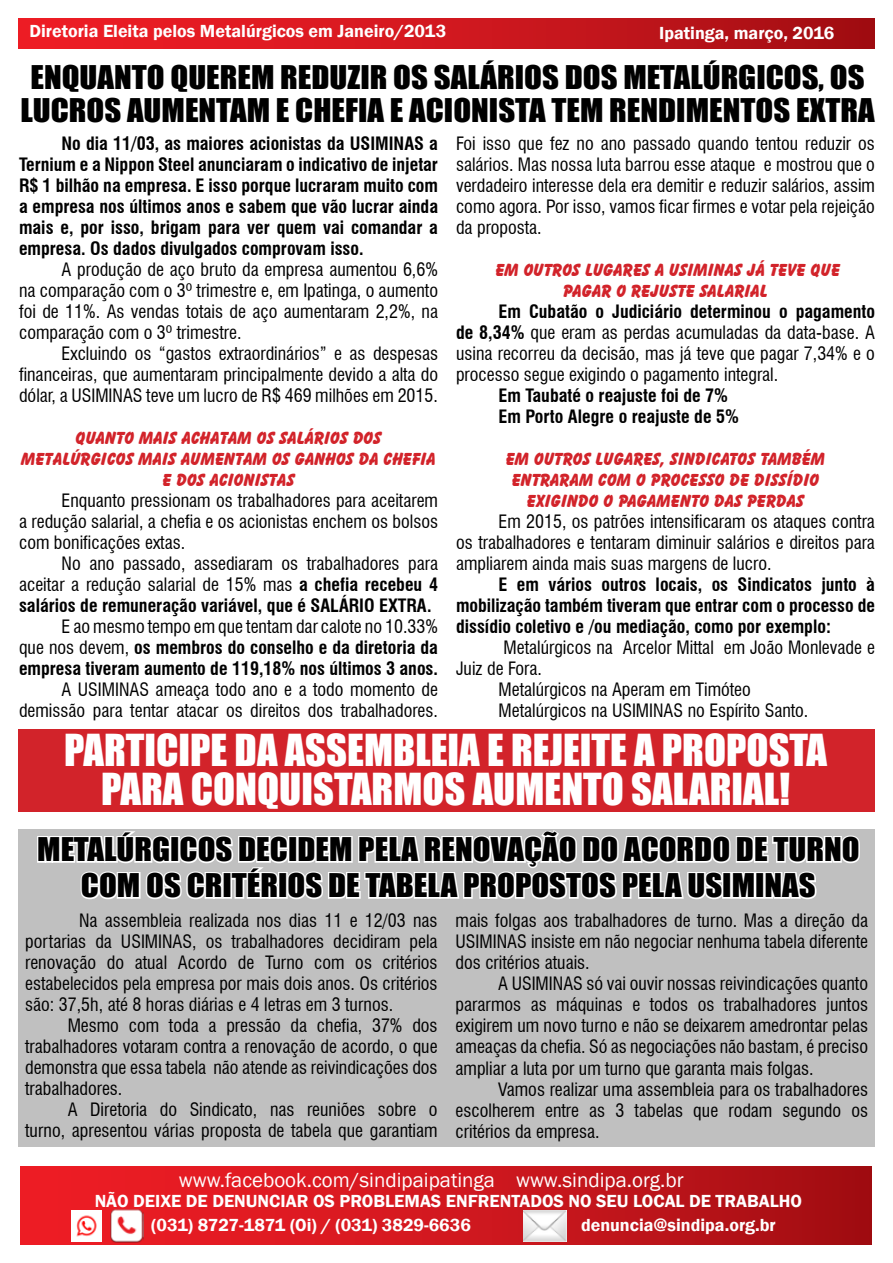
<style>
.page{position:relative;width:893px;height:1263px;background:#fff}
.page>*{position:absolute;margin:0;border:0;box-sizing:border-box;transform-origin:0 0}
.t1{font:40.5px/39px "Impact";color:#fff}
.t2{font:30px/36px "Impact";color:#000;scale:1.09 1}
.t3{font:21px "Franklin Gothic";color:#fff}
.t4{font:condensed 18px/21px "Swiss 721 BT";color:#000;text-align:justify}
.t5{font:700 condensed 18px/21px "Swiss 721 BT";color:#000;text-align:justify}
.t6{font:800 18px/21px "Balloon BT";color:#d2232a;text-align:center}
.t7{font:600 18px/24.3px "Franklin Gothic";color:#fff}
.s1{font-weight:700}
.s2{font-weight:400}
</style>
<div class="page">
<div style="left:18px;top:829px;width:857px;height:317px;background:#c0c0c0"></div>
<div style="left:18px;top:18px;width:857px;height:31px;background:linear-gradient(to right,#f51f27,#a60f14)"></div>
<div style="left:21px;top:1166px;width:850px;height:78px;background:linear-gradient(to right,#f51f27,#a61015)"></div>
<img style="left:523px;top:1211px;width:43px;height:30px">
<img style="left:109px;top:1208px;width:34px;height:34px">
<img style="left:71px;top:1210px;width:31px;height:31px">
<svg style="left:37px;top:830px;width:823px;height:70px"></svg>
<div style="left:18px;top:729px;width:857px;height:83px;background:#d2232a"></div>
<p class="t7" style="left:30px;top:19px;width:418px">Diretoria Eleita pelos Metalúrgicos em Janeiro/2013</p>
<p class="t7" style="left:659px;top:21px;width:177px">Ipatinga, março, 2016</p>
<h2 class="t2" style="left:20px;top:60px;width:774px;line-height:33px;text-indent:10px">ENQUANTO QUEREM REDUZIR OS SALÁRIOS DOS METALÚRGICOS, OS<br>LUCROS AUM</h2>
<h2 class="t2" style="left:185px;top:91px;width:30px">ENTAM</h2>
<h2 class="t2" style="left:276px;top:91px;width:551px">E CHEFIA E ACIONISTA TEM RENDIMENTOS EXTRA</h2>
<p class="t5" style="left:62px;top:133px;width:299px">No dia 11/03, as maiores acionistas da USIMINAS</p>
<p class="t4" style="left:456px;top:133px;width:420px">Foi isso que fez no ano passado quando tentou reduzir os salários. Mas nossa luta barrou esse ataque e mostrou que o verdadeiro interesse dela era demitir e reduzir salários, assim como agora. Por isso, vamos ficar firmes e votar pela rejeição da proposta.</p>
<p class="t6" style="left:495px;top:259px;width:346px">EM OUTROS LUGARES A USIMINAS JÁ TEVE QUE<br>PAGAR O REJUSTE SALARIAL</p>
<p class="t4" style="left:456px;top:301px;width:420px;text-indent:43px"><span class="s1">Em Cubatão o Judiciário determinou o pagamento de 8,34%</span> que eram as perdas acumuladas da data-base. A usina recorreu da decisão, mas já teve que pagar 7,34% e o processo segue exigindo o pagamento integral.</p>
<p class="t5" style="left:499px;top:385px;width:242px">Em Taubaté o reajuste foi de 7%<br>Em Porto Alegre o reajuste de 5%</p>
<p class="t6" style="left:506px;top:448px;width:39px">EM OUTROS</p>
<p class="t6" style="left:595px;top:448px;width:11px">LUGARES</p>
<p class="t6" style="left:660px;top:448px;width:28px">, SINDICATOS</p>
<p class="t6" style="left:760px;top:448px;width:12px">TAMB</p>
<p class="t6" style="left:802px;top:448px;width:25px">ÉM</p>
<p class="t6" style="left:512px;top:469px;width:12px">ENTRARAM</p>
<p class="t6" style="left:598px;top:469px;width:12px">COM</p>
<p class="t6" style="left:636px;top:469px;width:25px">O PROCESSO</p>
<p class="t6" style="left:729px;top:469px;width:34px">DE DISS</p>
<p class="t6" style="left:787px;top:469px;width:16px">ÍDIO</p>
<p class="t6" style="left:527px;top:490px;width:28px">EXIGINDO</p>
<p class="t6" style="left:604px;top:490px;width:26px">O PAGAMENTO</p>
<p class="t6" style="left:714px;top:490px;width:11px">DAS</p>
<p class="t6" style="left:747px;top:490px;width:11px">PERDAS</p>
<p class="t4" style="left:456px;top:511px;width:420px;text-indent:43px">Em 2015, os patrões intensificaram os ataques contra os trabalhadores e tentaram diminuir salários e direitos para ampliarem ainda mais suas margens de lucro.</p>
<p class="t5" style="left:456px;top:574px;width:420px;text-indent:43px">E em vários outros locais, os Sindicatos junto à mobilização também tiveram que entrar com o processo de dissídio coletivo e /ou mediação, como por exemplo:</p>
<p class="t4" style="left:503px;top:637px;width:373px">Metalúrgicos na Arcelor Mittal em João Monlevade e</p>
<p class="t4" style="left:456px;top:658px;width:87px">Juiz de Fora.</p>
<p class="t4" style="left:499px;top:679px;width:254px">Metalúrgicos na Aperam em Timóteo</p>
<p class="t4" style="left:499px;top:700px;width:134px">Metalúrgicos na Usiminas</p>
<p class="t4" style="left:688px;top:700px;width:122px">no Espírito Santo.</p>
<h1 class="t1" style="left:101px;top:729px;width:688px;text-indent:-37px">PARTICIPE DA ASSEMBLEIA E REJEITE A PROPOSTA<br>PARA CONQUISTA</h1>
<p class="t5" style="left:19px;top:133px;width:420px;text-indent:410px">a Ternium e a Nippon Steel anunciaram o indicativo de injetar R$ 1 bilhão na empresa. E isso porque lucraram muito com a empresa nos últimos anos e sabem que vão lucrar ainda mais e, por isso, brigam para ver quem vai comandar a empresa. Os dados divulgados comprovam isso.</p>
<p class="t4" style="left:19px;top:259px;width:420px;text-indent:43px">A produção de aço bruto da empresa aumentou 6,6% na comparação com o 3º trimestre e, em Ipatinga, o aumento foi de 11%. As vendas totais de aço aumentaram 2,2%, na comparação com o 3º trimestre.</p>
<p class="t4" style="left:19px;top:343px;width:420px;text-indent:43px">Excluindo os “gastos extraordinários” e as despesas financeiras, que aumentaram principalmente devido a alta do dólar, a USIMINAS teve um lucro de R$ 469 milhões em 2015.</p>
<p class="t6" style="left:21px;top:427px;width:416px">QUANTO MAIS ACHATAM OS SALÁRIOS DOS<br>METALÚRGICOS MAIS AUMENTAM OS GANHOS DA CHEFIA<br>E DOS ACIONISTAS</p>
<p class="t4" style="left:19px;top:490px;width:420px;text-indent:43px">Enquanto pressionam os trabalhadores para aceitarem a redução salarial, a chefia e os acionistas enchem os bolsos com bonificações extas.</p>
<p class="t4" style="left:19px;top:553px;width:420px;text-indent:43px">No ano passado, assediaram os trabalhadores para aceitar a redução salarial de 15% mas <span class="s1">a chefia recebeu 4 salários de remuneração variável, que é SALÁRIO EXTRA</span></p>
<p class="t5" style="left:427px;top:595px;width:6px">.</p>
<p class="t5" style="left:19px;top:616px;width:420px;text-indent:43px"><span class="s2">E ao mesmo tempo em que tentam dar calote no 10.33% que nos devem,</span> os membros do conselho e da diretoria da empresa tiveram aumento de 119,18% nos últimos 3 anos.</p>
<p class="t4" style="left:19px;top:679px;width:420px;text-align:right">A USIMINAS ameaça todo ano e a todo momento de demissão para tentar atacar os direitos dos trabalhadores.</p>
<h1 class="t1" style="left:372px;top:768px;width:280px">RMOS AUMENTO SALA</h1>
<h1 class="t1" style="left:710px;top:768px;width:82px">RIAL!</h1>
<h2 class="t2" style="left:81px;top:831px;width:714px;text-indent:-44px">METALÚRGICOS DECIDEM PELA RENOVAÇÃO DO ACORDO DE TURNO<br>COM OS CRITÉRIOS DE TABELA PROPO</h2>
<h2 class="t2" style="left:549px;top:867px;width:246px">STOS PELA USIMINAS</h2>
<p class="t4" style="left:25px;top:910px;width:414px;text-indent:54px">Na assembleia realizada nos dias 11 e 12/03 nas portarias da USIMINAS, os trabalhadores decidiram pela renovação do atual Acordo de Turno com os critérios estabelecidos pela empresa por mais dois anos. Os critérios são: 37,5h, até 8 horas diárias e 4 letras em 3 turnos.</p>
<p class="t4" style="left:25px;top:1015px;width:414px;text-indent:43px">Mesmo com toda a pressão da chefia, 37% dos trabalhadores votaram contra a renovação de acordo, o que demonstra que essa tabela não atende as reivindicações dos trabalhadores.</p>
<p class="t4" style="left:25px;top:1099px;width:414px;text-align:right">A Diretoria do Sindicato, nas reuniões sobre o turno, apresentou várias proposta de tabela que garantiam</p>
<p class="t4" style="left:456px;top:910px;width:414px">mais folgas aos trabalhadores de turno. Mas a direção da USIMINAS insiste em não negociar nenhuma tabela diferente dos critérios atuais.</p>
<p class="t4" style="left:456px;top:973px;width:414px;text-indent:43px">A USIMINAS só vai ouvir nossas reivindicações quanto pararmos as máquinas e todos os trabalhadores juntos exigirem um novo turno e não se deixarem amedrontar pelas ameaças da chefia. Só as negociações não bastam, é preciso ampliar a luta por um turno que garanta mais folgas.</p>
<p class="t4" style="left:456px;top:1078px;width:414px;text-indent:43px">Vamos realizar uma assembleia para os trabalhadores escolherem entre as 3 tabelas que rodam segundo os critérios da empresa.</p>
<p class="t3" style="left:179px;top:1167px;width:506px">www.facebook.com/sindipaipatinga www.sindipa.org.br</p>
<p class="t7" style="left:151px;top:1189px;width:652px;text-indent:-57px">NÃO DEIXE DE DENUNCIAR OS PROBLEMAS ENFRENTADOS NO SEU LOCAL DE TRABALHO (031) 8727-1871 (Oi) / (031) 3829-6636</p>
<p class="t7" style="left:581px;top:1213px;width:196px">denuncia@sindipa.org.br</p>
</div>
